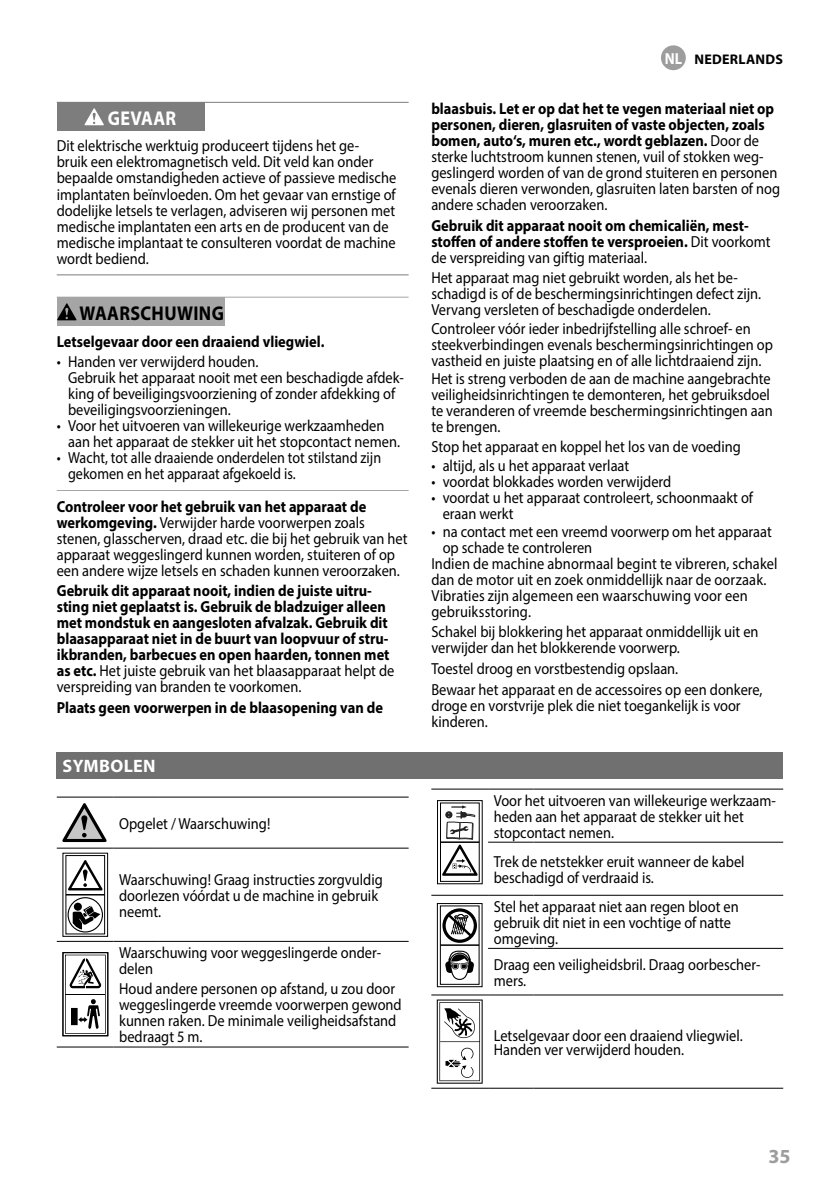
<style>
.page{position:relative;width:840px;height:1191px;background:#fff}
.page>*{position:absolute;margin:0;border:0;box-sizing:border-box;transform-origin:0 0}
.t1{font:700 20px "Myriad Pro";letter-spacing:.02em;color:#000;scale:.9 1}
.t2{font:700 20px "Myriad Pro";letter-spacing:.02em;color:#fff;scale:.9 1}
.t3{font:700 20px "Myriad Pro";color:#9d9d9d}
.t4{font:700 18px "Myriad Pro";letter-spacing:.02em;color:#fff}
.t5{font:16px/16px "Myriad Pro";color:#000;scale:.9 1}
.t6{font:700 16px/16px "Myriad Pro";color:#000;scale:.9 1}
.t7{font:16px/16px "Myriad Pro";color:#000;scale:.88 1}
.t8{font:700 14px "Myriad Pro";letter-spacing:.02em;color:#000}
.s1{font-weight:700}
.s2{font-weight:400}
.s3{font-size:16px;color:#fff}
</style>
<div class="page">
<hr style="left:57px;top:102px;width:351px;height:1px;background:#7d7d7d">
<hr style="left:57px;top:274px;width:351px;height:1px;background:#7d7d7d">
<div style="left:57px;top:103px;width:147px;height:28px;background:#7d7d7d"></div>
<svg style="left:84px;top:108px;width:20px;height:17px"></svg>
<hr style="left:57px;top:297px;width:351px;height:1px;background:#a5a5a5">
<hr style="left:57px;top:490px;width:351px;height:1px;background:#a5a5a5">
<div style="left:57px;top:298px;width:167px;height:28px;background:#a5a5a5"></div>
<svg style="left:57px;top:303px;width:20px;height:17px"></svg>
<div style="left:57px;top:752px;width:725px;height:27px;background:#707070"></div>
<hr style="left:57px;top:941px;width:56px;height:1px;background:#000">
<hr style="left:113px;top:941px;width:46px;height:1px;background:#000">
<hr style="left:159px;top:941px;width:249px;height:1px;background:#000">
<hr style="left:57px;top:1046px;width:56px;height:1px;background:#000">
<hr style="left:113px;top:1046px;width:46px;height:1px;background:#000">
<hr style="left:159px;top:1046px;width:249px;height:1px;background:#000">
<hr style="left:57px;top:796px;width:56px;height:1px;background:#000">
<hr style="left:113px;top:796px;width:46px;height:1px;background:#000">
<hr style="left:159px;top:796px;width:249px;height:1px;background:#000">
<hr style="left:57px;top:847px;width:56px;height:1px;background:#000">
<hr style="left:113px;top:847px;width:46px;height:1px;background:#000">
<hr style="left:159px;top:847px;width:249px;height:1px;background:#000">
<svg style="left:62px;top:803px;width:44px;height:39px"></svg>
<svg style="left:68px;top:860px;width:34px;height:30px"></svg>
<svg style="left:67px;top:897px;width:36px;height:35px"></svg>
<div style="left:65px;top:855px;width:40px;height:79px;border:1px solid #000"></div>
<div style="left:62px;top:852px;width:46px;height:84px;border:1px solid #000"></div>
<hr style="left:66px;top:894px;width:39px;height:1px;background:#000">
<svg style="left:65px;top:954px;width:41px;height:79px"></svg>
<div style="left:62px;top:952px;width:46px;height:84px;border:1px solid #000"></div>
<hr style="left:65px;top:993px;width:40px;height:1px;background:#000">
<hr style="left:431px;top:788px;width:57px;height:1px;background:#000">
<hr style="left:488px;top:788px;width:45px;height:1px;background:#000">
<hr style="left:533px;top:788px;width:249px;height:1px;background:#000">
<hr style="left:431px;top:895px;width:57px;height:1px;background:#000">
<hr style="left:488px;top:895px;width:45px;height:1px;background:#000">
<hr style="left:533px;top:895px;width:249px;height:1px;background:#000">
<hr style="left:488px;top:948px;width:45px;height:1px;background:#000">
<hr style="left:533px;top:948px;width:249px;height:1px;background:#000">
<hr style="left:431px;top:994px;width:57px;height:1px;background:#000">
<hr style="left:488px;top:994px;width:45px;height:1px;background:#000">
<hr style="left:533px;top:994px;width:249px;height:1px;background:#000">
<hr style="left:431px;top:1087px;width:57px;height:1px;background:#000">
<hr style="left:488px;top:1087px;width:45px;height:1px;background:#000">
<hr style="left:533px;top:1087px;width:249px;height:1px;background:#000">
<hr style="left:488px;top:842px;width:45px;height:1px;background:#000">
<hr style="left:533px;top:842px;width:249px;height:1px;background:#000">
<svg style="left:442px;top:805px;width:35px;height:70px"></svg>
<div style="left:440px;top:802px;width:39px;height:80px;border:1px solid #000"></div>
<div style="left:437px;top:800px;width:45px;height:84px;border:1px solid #000"></div>
<hr style="left:440px;top:841px;width:39px;height:2px;background:#000">
<svg style="left:442px;top:908px;width:34px;height:35px"></svg>
<svg style="left:445px;top:950px;width:29px;height:30px"></svg>
<div style="left:439px;top:905px;width:40px;height:79px;border:1px solid #000"></div>
<div style="left:436px;top:903px;width:46px;height:84px;border:1px solid #000"></div>
<hr style="left:440px;top:944px;width:39px;height:2px;background:#000">
<svg style="left:436px;top:999px;width:46px;height:84px"></svg>
<div style="left:660px;top:45px;width:25px;height:25px;background:#9d9d9d;border-radius:50%"></div>
<p class="t2" style="left:108px;top:105px;width:78px">GEVAAR</p>
<p class="t5" style="left:57px;top:138px;width:378px">Dit elektrische werktuig produceert tijdens het ge-<br>bruik een elektromagnetisch veld. Dit veld kan onder bepaalde omstandigheden actieve of passieve medische implantaten beïnvloeden. Om het gevaar van ernstige of dodelijke letsels te verlagen, adviseren wij personen met medische implantaten een arts en de producent van de medische implantaat te consulteren voordat de machine wordt bediend.</p>
<p class="t1" style="left:80px;top:300px;width:162px">WAARSCHUWING</p>
<p class="t6" style="left:57px;top:333px;width:299px">Letselgevaar door een draaiend vliegwiel.</p>
<p class="t5" style="left:68px;top:353px;width:374px;text-indent:-11px">• Handen ver verwijderd houden.<br>Gebruik het apparaat nooit met een beschadigde afdek&shy;king of beveiligingsvoorziening of zonder afdekking of beveiligingsvoorzieningen.</p>
<p class="t5" style="left:68px;top:417px;width:370px;text-indent:-11px">• Voor het uitvoeren van willekeurige werkzaamheden aan het apparaat de stekker uit het stopcontact nemen.</p>
<p class="t7" style="left:68px;top:449px;width:357px;text-indent:-11px">• Wacht, tot alle draaiende onderdelen tot stilstand zijn gekomen en het apparaat afgekoeld is.</p>
<p class="t5" style="left:57px;top:498px;width:391px"><span class="s1">Controleer voor het gebruik van het apparaat de werkomgeving.</span> Verwijder harde voorwerpen zoals stenen, glasscherven, draad etc. die bij het gebruik van het apparaat weggeslingerd kunnen worden, stuiteren of op een andere wijze letsels en schaden kunnen veroorzaken.</p>
<p class="t6" style="left:57px;top:582px;width:376px">Gebruik dit apparaat nooit, indien de juiste uitru&shy;sting niet geplaatst is. Gebruik de bladzuiger alleen met mondstuk en aangesloten afvalzak. Gebruik dit blaasapparaat niet in de buurt van loopvuur of stru&shy;ikbranden, barbecues en open haarden, tonnen met as etc. <span class="s2">Het juiste gebruik van het blaasapparaat helpt de verspreiding van branden te voorkomen.</span></p>
<p class="t6" style="left:57px;top:699px;width:364px">Plaats geen voorwerpen in de blaasopening van de</p>
<p class="t4" style="left:63px;top:754px;width:94px">SYMBOLEN</p>
<p class="t5" style="left:119px;top:815px;width:169px">Opgelet / Waarschuwing!</p>
<p class="t5" style="left:119px;top:871px;width:294px">Waarschuwing! Graag instructies zorgvuldig doorlezen vóórdat u de machine in gebruik neemt.</p>
<p class="t5" style="left:119px;top:944px;width:292px">Waarschuwing voor weggeslingerde onder&shy;delen</p>
<p class="t5" style="left:119px;top:980px;width:315px">Houd andere personen op afstand, u zou door weggeslingerde vreemde voorwerpen gewond kunnen raken. De minimale veiligheidsafstand bedraagt 5 m.</p>
<p class="t8" style="left:664px;top:50px;width:120px"><span class="s3">NL</span> NEDERLANDS</p>
<p class="t5" style="left:431px;top:100px;width:389px"><span class="s1">blaasbuis. Let er op dat het te vegen materiaal niet op personen, dieren, glasruiten of vaste objecten, zoals bomen, auto‘s, muren etc., wordt geblazen.</span> Door de sterke luchtstroom kunnen stenen, vuil of stokken weg&shy;geslingerd worden of van de grond stuiteren en personen evenals dieren verwonden, glasruiten laten barsten of nog andere schaden veroorzaken.</p>
<p class="t6" style="left:431px;top:217px;width:378px">Gebruik dit apparaat nooit om chemicaliën, mest&shy;stoffen of andere stoffen te versproeien. <span class="s2">Dit voorkomt de verspreiding van giftig materiaal.</span></p>
<p class="t5" style="left:431px;top:269px;width:368px">Het apparaat mag niet gebruikt worden, als het be&shy;schadigd is of de beschermingsinrichtingen defect zijn.<br>Vervang versleten of beschadigde onderdelen.</p>
<p class="t5" style="left:431px;top:320px;width:381px">Controleer vóór ieder inbedrijfstelling alle schroef- en steekverbindingen evenals beschermingsinrichtingen op vastheid en juiste plaatsing en of alle lichtdraaiend zijn.</p>
<p class="t5" style="left:431px;top:370px;width:380px">Het is streng verboden de aan de machine aangebrachte veiligheidsinrichtingen te demonteren, het gebruiksdoel te veranderen of vreemde beschermingsinrichtingen aan te brengen.</p>
<p class="t5" style="left:431px;top:439px;width:345px">Stop het apparaat en koppel het los van de voeding</p>
<p class="t5" style="left:431px;top:457px;width:221px">• altijd, als u het apparaat verlaat</p>
<p class="t5" style="left:431px;top:473px;width:268px">• voordat blokkades worden verwijderd</p>
<p class="t5" style="left:442px;top:489px;width:346px;text-indent:-11px">• voordat u het apparaat controleert, schoonmaakt of eraan werkt</p>
<p class="t5" style="left:431px;top:523px;width:379px">• na contact met een vreemd voorwerp om het apparaat</p>
<p class="t5" style="left:442px;top:539px;width:167px">op schade te controleren</p>
<p class="t5" style="left:431px;top:555px;width:386px">Indien de machine abnormaal begint te vibreren, schakel</p>
<p class="t5" style="left:431px;top:571px;width:373px">dan de motor uit en zoek onmiddellijk naar de oorzaak.</p>
<p class="t5" style="left:431px;top:587px;width:353px">Vibraties zijn algemeen een waarschuwing voor een</p>
<p class="t5" style="left:431px;top:603px;width:112px">gebruiksstoring.</p>
<p class="t5" style="left:431px;top:624px;width:365px">Schakel bij blokkering het apparaat onmiddellijk uit en verwijder dan het blokkerende voorwerp.</p>
<p class="t5" style="left:431px;top:658px;width:369px;line-height:20.6px">Toestel droog en vorstbestendig opslaan.<br>Bewaar het apparaat en de accessoires op een donkere,</p>
<p class="t5" style="left:431px;top:697px;width:345px">droge en vorstvrije plek die niet toegankelijk is voor kinderen.</p>
<p class="t5" style="left:493px;top:792px;width:315px">Voor het uitvoeren van willekeurige werkzaam&shy;heden aan het apparaat de stekker uit het stopcontact nemen.</p>
<p class="t5" style="left:493px;top:853px;width:280px">Trek de netstekker eruit wanneer de kabel beschadigd of verdraaid is.</p>
<p class="t5" style="left:493px;top:898px;width:274px">Stel het apparaat niet aan regen bloot en gebruik dit niet in een vochtige of natte omgeving.</p>
<p class="t5" style="left:493px;top:956px;width:298px">Draag een veiligheidsbril. Draag oorbescher&shy;mers.</p>
<p class="t5" style="left:493px;top:1028px;width:278px;line-height:14px">Letselgevaar door een draaiend vliegwiel.<br>Handen ver verwijderd houden.</p>
<p class="t3" style="left:768px;top:1142px;width:24px">35</p>
</div>
